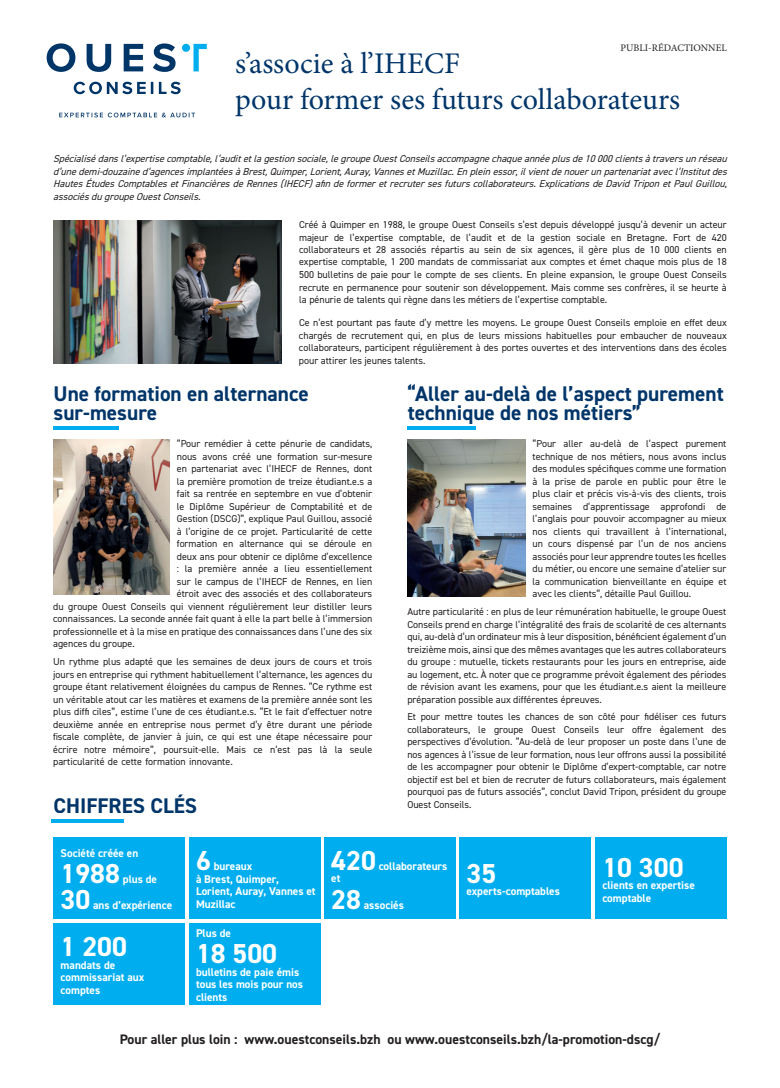
<style>
.page{position:relative;width:780px;height:1088px;background:#fff}
.page>*{position:absolute;margin:0;border:0;box-sizing:border-box;transform-origin:0 0}
.t1{font:30px/36.2px "Minion Pro";color:#003569}
.t2{font:700 27.5px "DIN2014";color:#fff}
.t3{font:700 21.25px/18.8px "DIN2014";color:#003569}
.t4{font:700 13.75px "DIN2014";color:#231f20}
.t5{font:700 11.25px/12.5px "DIN2014";color:#fff}
.t6{font:10px/12.5px "DIN2014";color:#231f20;text-align:justify}
.t7{font:italic 10px/12.5px "DIN2014";color:#231f20;text-align:justify}
.t8{font:10px "Minion Pro";color:#231f20}
</style>
<div class="page">
<svg style="left:47px;top:43px;width:128px;height:29px"></svg>
<div style="left:182px;top:44px;width:8px;height:8px;background:#00aeef;border-radius:50%"></div>
<svg style="left:193px;top:44px;width:14px;height:27px"></svg>
<svg style="left:74px;top:82px;width:106px;height:12px"></svg>
<svg style="left:59px;top:113px;width:136px;height:4px"></svg>
<img style="left:53px;top:220px;width:228px;height:144px">
<hr style="left:53px;top:426px;width:65px;height:4px;background:#00aeef">
<hr style="left:407px;top:426px;width:69px;height:4px;background:#00aeef">
<img style="left:53px;top:439px;width:117px;height:156px">
<img style="left:407px;top:439px;width:118px;height:157px">
<div style="left:53px;top:838px;width:132px;height:81px;background:#00aeef"></div>
<div style="left:189px;top:838px;width:131px;height:81px;background:#00aeef"></div>
<div style="left:324px;top:838px;width:131px;height:81px;background:#00aeef"></div>
<div style="left:459px;top:838px;width:132px;height:81px;background:#00aeef"></div>
<div style="left:595px;top:838px;width:131px;height:81px;background:#00aeef"></div>
<div style="left:53px;top:923px;width:132px;height:82px;background:#00aeef"></div>
<div style="left:189px;top:923px;width:131px;height:82px;background:#00aeef"></div>
<hr style="left:52px;top:819px;width:72px;height:4px;background:#00aeef">
<p class="t8" style="left:620px;top:43px;width:108px">PUBLI-RÉDACTIONNEL</p>
<h1 class="t1" style="left:235px;top:47px;width:446px">s’associe à l’IHECF<br>pour former ses futurs collaborateurs</h1>
<p class="t7" style="left:53px;top:153px;width:678px">Spécialisédansl’expertisecomptable,l’auditetlagestionsociale,legroupeOuestConseilsaccompagnechaqueannéeplusde10000clientsàtraversunréseau d’unedemi-douzained’agencesimplantéesàBrest,Quimper,Lorient,Auray,VannesetMuzillac.Enpleinessor,ilvientdenouerunpartenariatavecl’Institutdes HautesÉtudesComptablesetFinancièresdeRennes(IHECF)afindeformeretrecrutersesfuturscollaborateurs.ExplicationsdeDavidTriponetPaulGuillou, associésdugroupeOuestConseils.</p>
<p class="t6" style="left:299px;top:218px;width:429px">Créé à Quimper en 1988, le groupe Ouest Conseils s’est depuis développé jusqu’à devenir un acteur majeur de l’expertise comptable, de l’audit et de la gestion sociale en Bretagne. Fort de 420 collaborateurs et 28 associés répartis au sein de six agences, il gère plus de 10 000 clients en expertise comptable, 1 200 mandats de commissariat aux comptes et émet chaque mois plus de 18<br>500 bulletins de paie pour le compte de ses clients. En pleine expansion, le groupe Ouest Conseils recrute en permanence pour soutenir son développement. Mais comme ses confrères, il se heurte à la pénurie de talents qui règne dans les métiers de l’expertise comptable.</p>
<p class="t6" style="left:299px;top:316px;width:429px">Ce n’est pourtant pas faute d’y mettre les moyens. Le groupe Ouest Conseils emploie en effet deux chargés de recrutement qui, en plus de leurs missions habituelles pour embaucher de nouveaux collaborateurs, participent régulièrement à des portes ouvertes et des interventions dans des écoles pour attirer les jeunes talents.</p>
<h3 class="t3" style="left:407px;top:384px;width:317px">“Aller au-delà de l’aspect purement technique de nos métiers”</h3>
<p class="t6" style="left:532px;top:437px;width:195px">“Pour aller au-delà de l’aspect purement technique de nos métiers, nous avons inclus des modules spécifiques comme une formation à la prise de parole en public pour être le plus clair et précis vis-à-vis des clients, trois semaines d’apprentissage approfondi de l’anglais pour pouvoir accompagner au mieux nos clients qui travaillent à l’international, un cours dispensé par l’un de nos anciens associés pour leur apprendre toutes les ficelles du métier, ou encore une semaine d’atelier sur la communication bienveillante en équipe et avec les clients”, détaille Paul Guillou.</p>
<p class="t6" style="left:407px;top:605px;width:320px">Autre particularité : en plus de leur rémunération habituelle, le groupe Ouest Conseils prend en charge l’intégralité des frais de scolarité de ces alternants qui, au-delà d’un ordinateur mis à leur disposition, bénéficient également d’un treizième mois, ainsi que des mêmes avantages que les autres collaborateurs du groupe : mutuelle, tickets restaurants pour les jours en entreprise, aide au logement, etc. À noter que ce programme prévoit également des périodes de révision avant les examens, pour que les étudiant.e.s aient la meilleure préparation possible aux différentes épreuves.</p>
<p class="t6" style="left:407px;top:711px;width:320px">Et pour mettre toutes les chances de son côté pour fidéliser ces futurs collaborateurs, le groupe Ouest Conseils leur offre également des perspectives d’évolution. “Au-delà de leur proposer un poste dans l’une de nos agences à l’issue de leur formation, nous leur offrons aussi la possibilité de les accompagner pour obtenir le Diplôme d’expert-comptable, car notre objectif est bel et bien de recruter de futurs collaborateurs, mais également pourquoi pas de futurs associés”, conclut David Tripon, président du groupe Ouest Conseils.</p>
<h3 class="t3" style="left:53px;top:384px;width:257px">Une formation en alternance sur-mesure</h3>
<p class="t6" style="left:177px;top:437px;width:197px">“Pour remédier à cette pénurie de candidats, nous avons créé une formation sur-mesure en partenariat avec l’IHECF de Rennes, dont la première promotion de treize étudiant.e.s a fait sa rentrée en septembre en vue d’obtenir le Diplôme Supérieur de Comptabilité et de Gestion (DSCG)”, explique Paul Guillou, associé à l’origine de ce projet. Particularité de cette formation en alternance qui se déroule en deux ans pour obtenir ce diplôme d’excellence : la première année a lieu essentiellement sur le campus de l’IHECF de Rennes, en lien étroit avec des associés et des collaborateurs</p>
<p class="t6" style="left:53px;top:600px;width:320px">du groupe Ouest Conseils qui viennent régulièrement leur distiller leurs connaissances. La seconde année fait quant à elle la part belle à l’immersion professionnelle et à la mise en pratique des connaissances dans l’une des six agences du groupe.</p>
<p class="t6" style="left:53px;top:655px;width:320px">Un rythme plus adapté que les semaines de deux jours de cours et trois jours en entreprise qui rythment habituellement l’alternance, les agences du groupe étant relativement éloignées du campus de Rennes. “Ce rythme est un véritable atout car les matières et examens de la première année sont les plus diffi ciles”, estime l’une de ces étudiant.e.s. “Et le fait d’effectuer notre deuxième année en entreprise nous permet d’y être durant une période fiscale complète, de janvier à juin, ce qui est une étape nécessaire pour écrire notre mémoire”, poursuit-elle. Mais ce n’est pas là la seule particularité de cette formation innovante.</p>
<h3 class="t3" style="left:53px;top:796px;width:145px">CHIFFRES CLÉS</h3>
<p class="t5" style="left:61px;top:846px;width:79px">Société créée en</p>
<h2 class="t2" style="left:61px;top:859px;width:61px">1988</h2>
<p class="t5" style="left:123px;top:873px;width:36px">plus de</p>
<h2 class="t2" style="left:61px;top:885px;width:31px">30</h2>
<p class="t5" style="left:93px;top:899px;width:81px">ans d’expérience</p>
<h2 class="t2" style="left:331px;top:846px;width:46px">420</h2>
<p class="t5" style="left:378px;top:860px;width:70px">collaborateurs</p>
<p class="t5" style="left:331px;top:872px;width:11px">et</p>
<h2 class="t2" style="left:331px;top:884px;width:31px">28</h2>
<p class="t5" style="left:364px;top:898px;width:42px">associés</p>
<h2 class="t2" style="left:196px;top:846px;width:16px">6</h2>
<h2 class="t2" style="left:602px;top:853px;width:83px">10 300</h2>
<p class="t5" style="left:602px;top:879px;width:94px">clients en expertise comptable</p>
<p class="t5" style="left:196px;top:860px;width:121px;text-indent:18px">bureaux<br>à Brest, Quimper,<br>Lorient, Auray, Vannes et<br>Muzillac</p>
<h2 class="t2" style="left:466px;top:859px;width:31px">35</h2>
<p class="t5" style="left:466px;top:885px;width:95px">experts-comptables</p>
<p class="t5" style="left:196px;top:927px;width:37px">Plus de</p>
<h2 class="t2" style="left:196px;top:939px;width:83px">18 500</h2>
<p class="t5" style="left:196px;top:965px;width:109px">bulletins de paie émis tous les mois pour nos clients</p>
<h3 class="t4" style="left:120px;top:1032px;width:542px">Pour aller plus loin : www.ouestconseils.bzh ou www.ouestconseils.bzh/la-promotion-dscg/</h3>
<h2 class="t2" style="left:61px;top:932px;width:68px">1 200</h2>
<p class="t5" style="left:61px;top:959px;width:85px">mandats de commissariat aux comptes</p>
</div>
